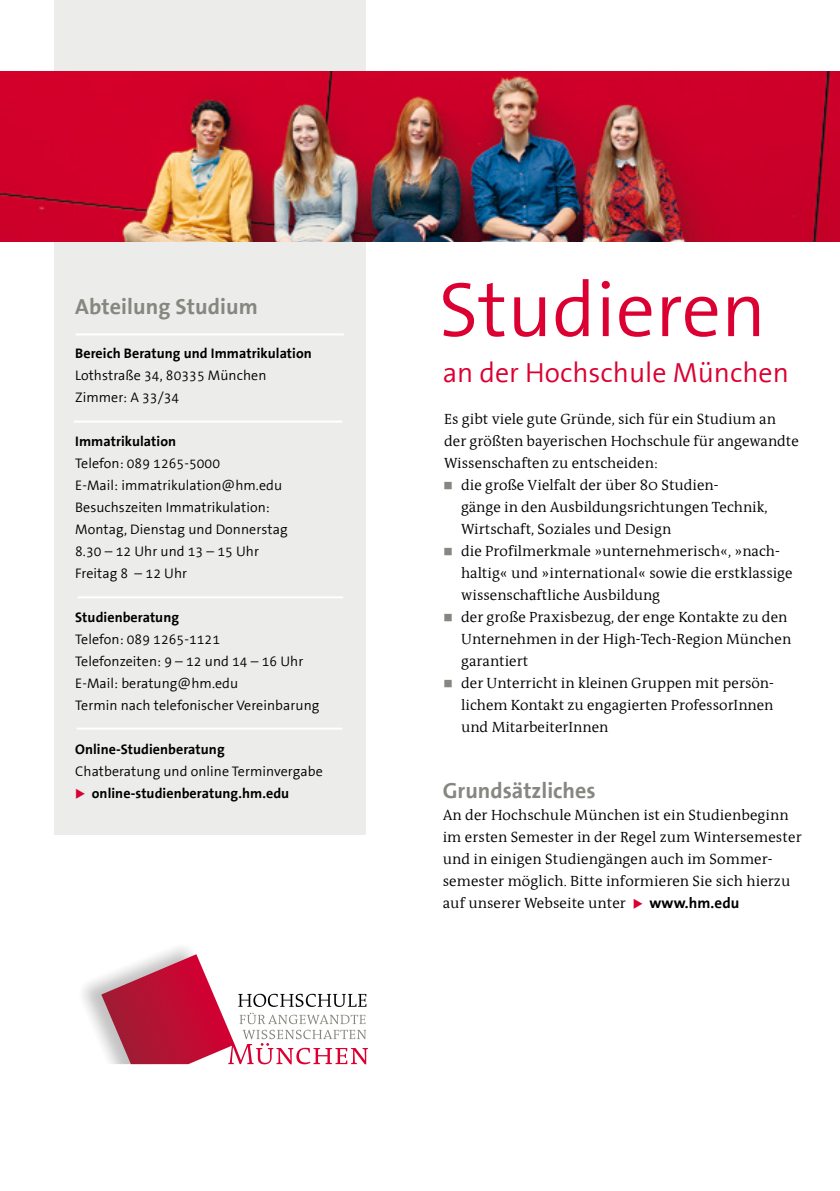
<style>
.page{position:relative;width:840px;height:1191px;background:#fff}
.page>*{position:absolute;margin:0;border:0;box-sizing:border-box;transform-origin:0 0}
.t1{font:78px "FHM The Sans";color:#db0031}
.t2{font:28px "FHM The Sans";color:#db0031}
.t3{font:700 22px "FHM The Sans";color:#878781}
.t4{font:15px/22px "FHM Antiqua";color:#000}
.t5{font:14px/22px "FHM The Sans";letter-spacing:.005em;color:#000}
.t6{font:700 14px "FHM The Sans";letter-spacing:.005em;color:#000}
.s1{color:#db0031}
.s2{color:#878781}
.s3{font-weight:700}
</style>
<div class="page">
<div style="left:54px;top:0;width:311px;height:835px;background:#ececea"></div>
<img style="left:0;top:72px;width:839px;height:170px">
<svg style="left:83px;top:947px;width:285px;height:117px"></svg>
<hr style="left:76px;top:333px;width:267px;height:2px;background:#fff">
<hr style="left:74px;top:420px;width:268px;height:2px;background:#fff">
<hr style="left:77px;top:596px;width:266px;height:2px;background:#fff">
<hr style="left:77px;top:727px;width:265px;height:2px;background:#fff">
<h3 class="t3" style="left:75px;top:295px;width:184px">Abteilung Studium</h3>
<p class="t6" style="left:75px;top:346px;width:238px">Bereich Beratung und Immatrikulation</p>
<p class="t5" style="left:75px;top:365px;width:193px">Lothstraße 34, 80335 München<br>Zimmer: A 33/34</p>
<p class="t6" style="left:75px;top:434px;width:102px">Immatrikulation</p>
<p class="t5" style="left:75px;top:453px;width:214px">Telefon: 089 1265-5000<br>E-Mail: immatrikulation@hm.edu<br>Besuchszeiten Immatrikulation:<br>Montag, Dienstag und Donnerstag<br>8.30 – 12 Uhr und 13 – 15 Uhr<br>Freitag 8 – 12 Uhr</p>
<p class="t6" style="left:75px;top:610px;width:105px">Studienberatung</p>
<p class="t5" style="left:75px;top:629px;width:245px">Telefon: 089 1265-1121<br>Telefonzeiten: 9 – 12 und 14 – 16 Uhr<br>E-Mail: beratung@hm.edu<br>Termin nach telefonischer Vereinbarung</p>
<p class="t6" style="left:75px;top:742px;width:151px">Online-Studienberatung</p>
<p class="t5" style="left:75px;top:761px;width:249px">Chatberatung und online Terminvergabe</p>
<p class="t6" style="left:75px;top:786px;width:215px"><span class="s1">◆</span> online-studienberatung.hm.edu</p>
<h1 class="t1" style="left:438px;top:269px;width:328px">Studieren</h1>
<h2 class="t2" style="left:442px;top:358px;width:347px">an der Hochschule München</h2>
<p class="t4" style="left:444px;top:409px;width:356px">Es gibt viele gute Gründe, sich für ein Studium an der größten bayerischen Hochschule für angewandte<br>Wissenschaften zu entscheiden:</p>
<p class="t4" style="left:461px;top:475px;width:308px;text-indent:-17px"><span class="s2">■</span> die große Vielfalt der über 80 Studien-<br>gänge in den Ausbildungsrichtungen Technik,<br>Wirtschaft, Soziales und Design</p>
<p class="t4" style="left:461px;top:541px;width:333px;text-indent:-17px"><span class="s2">■</span> die Profilmerkmale »unternehmerisch«, »nach&shy;haltig« und »international« sowie die erstklassige wissenschaftliche Ausbildung</p>
<p class="t4" style="left:461px;top:607px;width:331px;text-indent:-17px"><span class="s2">■</span> der große Praxisbezug, der enge Kontakte zu den<br>Unternehmen in der High-Tech-Region München garantiert</p>
<p class="t4" style="left:461px;top:673px;width:314px;text-align:justify;text-indent:-17px"><span class="s2">■</span> der Unterricht in kleinen Gruppen mit persön&shy;lichem Kontakt zu engagierten ProfessorInnen und MitarbeiterInnen</p>
<h3 class="t3" style="left:442px;top:779px;width:154px">Grundsätzliches</h3>
<p class="t4" style="left:442px;top:805px;width:360px">An der Hochschule München ist ein Studienbeginn im ersten Semester in der Regel zum Wintersemester und in einigen Studiengängen auch im Sommer&shy;semester möglich. Bitte informieren Sie sich hierzu auf unserer Webseite unter <span class="s1">◆</span> <span class="s3">www.hm.edu</span></p>
</div>
